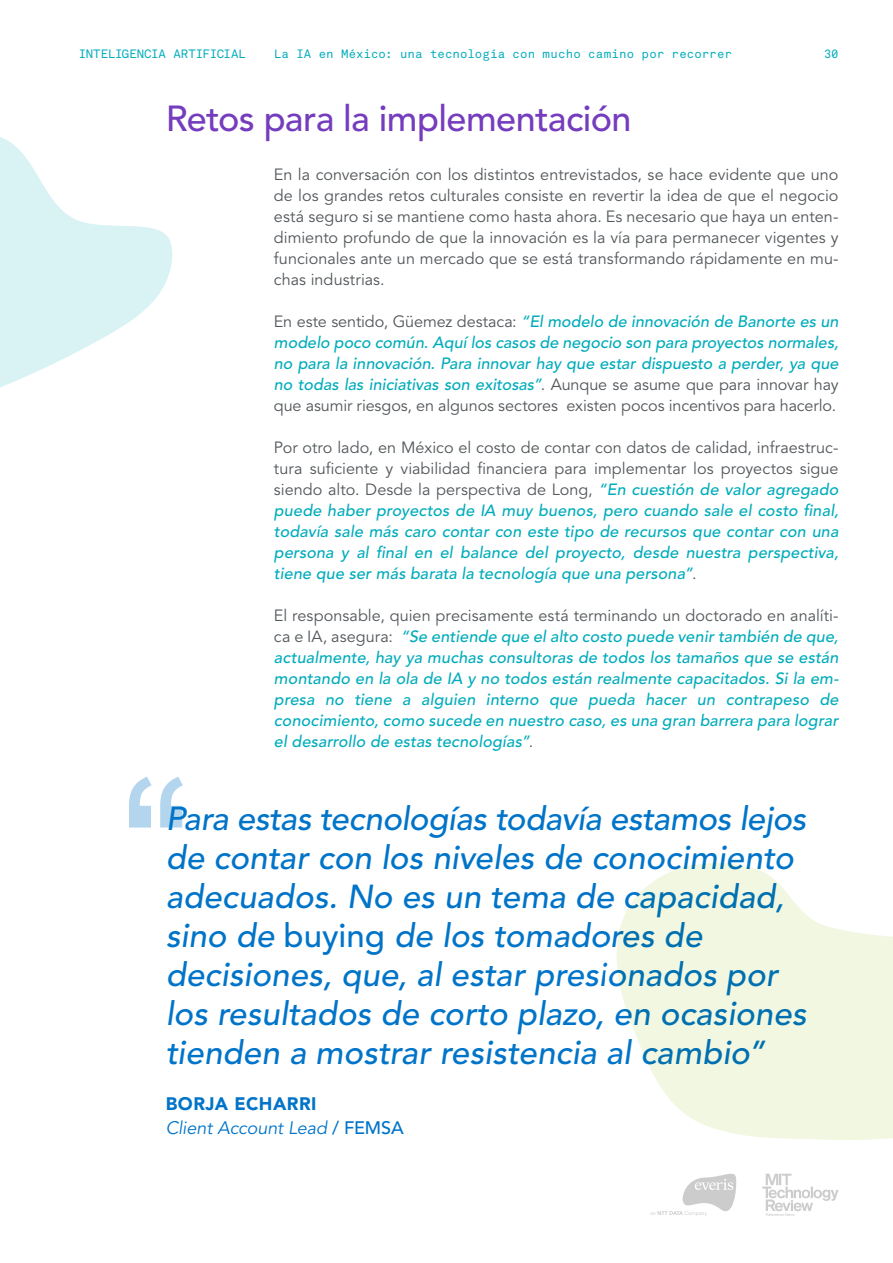
<style>
.page{position:relative;width:893px;height:1263px;background:#fff}
.page>*{position:absolute;margin:0;border:0;box-sizing:border-box;transform-origin:0 0}
.t1{font:500 36px "Avenir";letter-spacing:-.015em;color:#753dbd}
.t2{font:italic 500 33px/39px "Avenir";color:#0074c8}
.t3{font:italic 18px/24px "Avenir";letter-spacing:-.005em;color:#0074c8}
.t4{font:italic 500 16.2px/21px "Avenir";letter-spacing:.005em;color:#00acbb;text-align:justify}
.t5{font:16.2px/21px "Avenir";letter-spacing:.005em;color:#52575a;text-align:justify}
.t6{font:12px "Akkurat Mono";letter-spacing:.005em;color:#00acbb}
.s1{font-weight:400;font-style:normal;color:#52575a}
.s2{font-style:normal}
.s3{font-weight:900;font-style:normal}
.s4{font-weight:500;font-style:normal}
</style>
<div class="page">
<svg style="left:762px;top:1174px;width:76px;height:42px"></svg>
<svg style="left:650px;top:1173px;width:87px;height:43px"></svg>
<svg style="left:129px;top:777px;width:54px;height:50px"></svg>
<svg style="left:0;top:137px;width:173px;height:251px;fill:#d9f2f4"></svg>
<svg style="left:616px;top:863px;width:277px;height:277px;fill:#f1f7e1"></svg>
<p class="t6" style="left:79px;top:46px;width:168px">INTELIGENCIA ARTIFICIAL</p>
<p class="t6" style="left:274px;top:46px;width:459px">La IA en México: una tecnología con mucho camino por recorrer</p>
<p class="t6" style="left:824px;top:46px;width:16px">30</p>
<h1 class="t1" style="left:166px;top:98px;width:467px">Retos para la implementación</h1>
<p class="t5" style="left:274px;top:164px;width:566px">En la conversación con los distintos entrevistados, se hace evidente que uno de los grandes retos culturales consiste en revertir la idea de que el negocio está seguro si se mantiene como hasta ahora. Es necesario que haya un enten&shy;dimiento profundo de que la innovación es la vía para permanecer vigentes y funcionales ante un mercado que se está transformando rápidamente en mu&shy;chas industrias.</p>
<p class="t4" style="left:274px;top:311px;width:566px"><span class="s1">En este sentido, Güemez destaca:</span> “El modelo de innovación de Banorte es un modelo poco común. Aquí los casos de negocio son para proyectos normales, no para la innovación. Para innovar hay que estar dispuesto a perder, ya que no todas las iniciativas son exitosas”<span class="s1">. Aunque se asume que para innovar hay que asumir riesgos, en algunos sectores existen pocos incentivos para hacerlo.</span></p>
<p class="t4" style="left:274px;top:437px;width:566px"><span class="s1">Por otro lado, en México el costo de contar con datos de calidad, infraestruc&shy;tura suficiente y viabilidad financiera para implementar los proyectos sigue siendo alto. Desde la perspectiva de Long,</span> “En cuestión de valor agregado puede haber proyectos de IA muy buenos, pero cuando sale el costo final, todavía sale más caro contar con este tipo de recursos que contar con una persona y al final en el balance del proyecto, desde nuestra perspectiva, tiene que ser más barata la tecnología que una persona”<span class="s1">.</span></p>
<p class="t4" style="left:274px;top:605px;width:566px"><span class="s1">El responsable, quien precisamente está terminando un doctorado en analíti&shy;ca e IA, asegura:</span> “Se entiende que el alto costo puede venir también de que, actualmente, hay ya muchas consultoras de todos los tamaños que se están montando en la ola de IA y no todos están realmente capacitados. Si la em&shy;presa no tiene a alguien interno que pueda hacer un contrapeso de conocimiento, como sucede en nuestro caso, es una gran barrera para lograr el desarrollo de estas tecnologías”<span class="s1">.</span></p>
<p class="t2" style="left:166px;top:800px;width:642px">Para estas tecnologías todavía estamos lejos de contar con los niveles de conocimiento adecuados. No es un tema de capacidad, sino de <span class="s2">buying</span> de los tomadores de decisiones, que, al estar presionados por los resultados de corto plazo, en ocasiones tienden a mostrar resistencia al cambio”</p>
<p class="t3" style="left:166px;top:1092px;width:240px"><span class="s3">BORJA ECHARRI<br></span>Client Account Lead <span class="s4">/ FEMSA</span></p>
</div>
